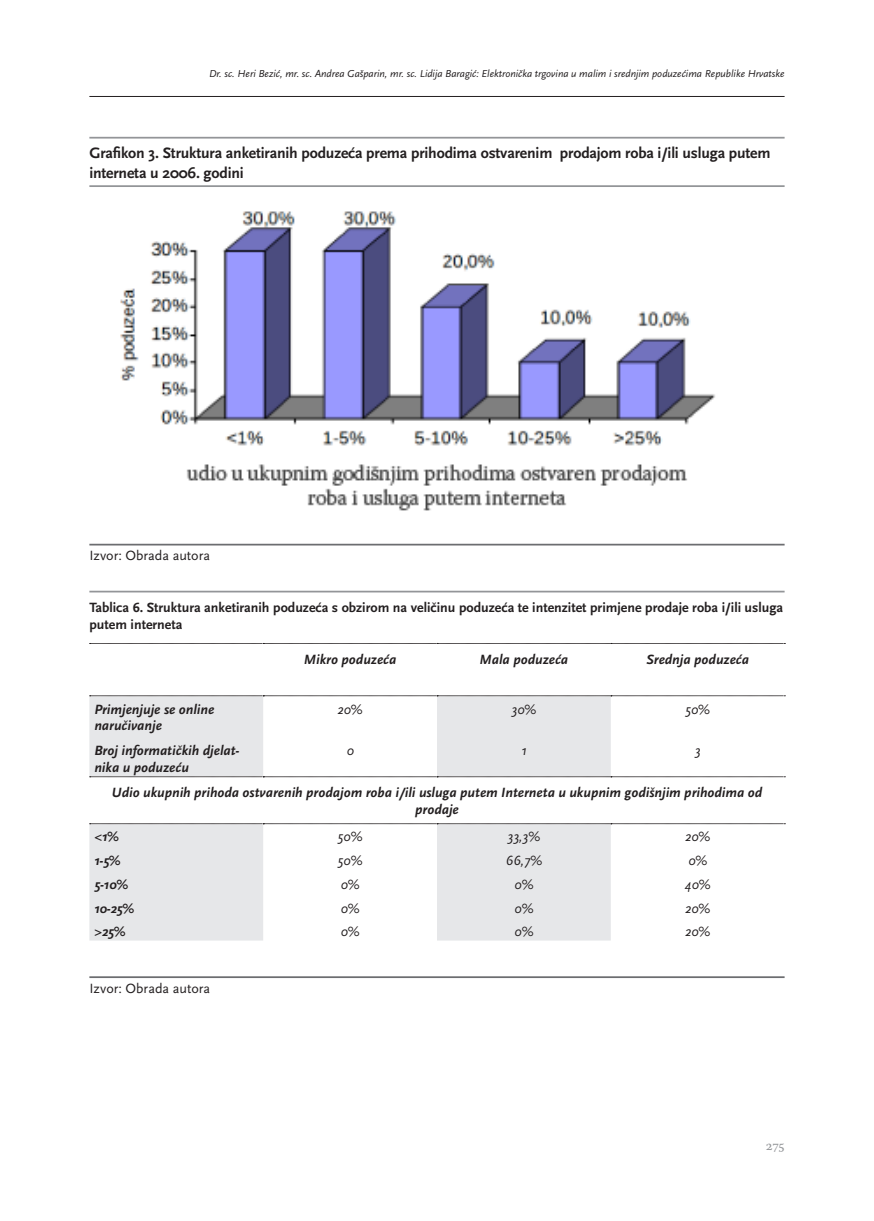
<style>
.page{position:relative;width:874px;height:1221px;background:#fff}
.page>*{position:absolute;margin:0;border:0;box-sizing:border-box;transform-origin:0 0}
.t1{font:700 15.75px/19.2px "Scala Sans Pro";letter-spacing:-.01em;color:#231f20}
.t2{font:italic 700 14px/16.8px "Scala Sans Pro";color:#231f20}
.t3{font:700 14px/16.8px "Scala Sans Pro";color:#231f20}
.t4{font:italic 14px "Scala Sans Pro";color:#231f20}
.t5{font:14px "Scala Sans Pro";color:#231f20}
.t6{font:14px "Warnock Pro";color:#939598}
.t7{font:italic 10.5px "Scala Sans Pro";color:#231f20}
</style>
<div class="page">
<hr style="left:89px;top:96px;width:695px;height:1px;background:#231f20">
<hr style="left:89px;top:137px;width:695px;height:1px;background:#939598">
<hr style="left:89px;top:185px;width:695px;height:2px;background:#939598">
<hr style="left:89px;top:543px;width:695px;height:2px;background:#6c6d70">
<img style="left:120px;top:211px;width:595px;height:300px">
<hr style="left:89px;top:590px;width:695px;height:2px;background:#939598">
<hr style="left:89px;top:976px;width:695px;height:2px;background:#6c6d70">
<svg style="left:90px;top:643px;width:695px;height:1px"></svg>
<svg style="left:89px;top:695px;width:696px;height:245px"></svg>
<p class="t7" style="left:209px;top:68px;width:576px">Dr. sc. Heri Bezić, mr. sc. Andrea Gašparin, mr. sc. Lidija Baragić: Elektronička trgovina u malim i srednjim poduzećima Republike Hrvatske</p>
<p class="t1" style="left:89px;top:144px;width:682px">Grafikon 3. Struktura anketiranih poduzeća prema prihodima ostvarenim prodajom roba i/ili usluga putem interneta u 2006. godini</p>
<p class="t5" style="left:89px;top:547px;width:122px">Izvor: Obrada autora</p>
<p class="t3" style="left:89px;top:599px;width:695px">Tablica 6. Struktura anketiranih poduzeća s obzirom na veličinu poduzeća te intenzitet primjene prodaje roba i/ili usluga putem interneta</p>
<p class="t2" style="left:303px;top:650px;width:94px">Mikro poduzeća</p>
<p class="t2" style="left:479px;top:650px;width:90px">Mala poduzeća</p>
<p class="t2" style="left:646px;top:650px;width:104px">Srednja poduzeća</p>
<p class="t2" style="left:94px;top:700px;width:121px">Primjenjuje se online naručivanje</p>
<p class="t4" style="left:337px;top:700px;width:27px">20%</p>
<p class="t4" style="left:511px;top:700px;width:27px">30%</p>
<p class="t4" style="left:685px;top:700px;width:26px">50%</p>
<p class="t2" style="left:94px;top:742px;width:146px">Broj informatičkih djelat&shy;nika u poduzeću</p>
<p class="t4" style="left:346px;top:742px;width:9px">0</p>
<p class="t4" style="left:521px;top:742px;width:7px">1</p>
<p class="t4" style="left:694px;top:742px;width:7px">3</p>
<p class="t2" style="left:112px;top:784px;width:651px;text-align:center">Udio ukupnih prihoda ostvarenih prodajom roba i/ili usluga putem Interneta u ukupnim godišnjim prihodima od prodaje</p>
<p class="t2" style="left:94px;top:828px;width:26px">&lt;1%</p>
<p class="t4" style="left:337px;top:828px;width:26px">50%</p>
<p class="t4" style="left:507px;top:828px;width:34px">33,3%</p>
<p class="t4" style="left:684px;top:828px;width:27px">20%</p>
<p class="t2" style="left:94px;top:852px;width:28px">1-5%</p>
<p class="t4" style="left:337px;top:852px;width:26px">50%</p>
<p class="t4" style="left:505px;top:852px;width:38px">66,7%</p>
<p class="t4" style="left:687px;top:852px;width:21px">0%</p>
<p class="t2" style="left:94px;top:876px;width:35px">5-10%</p>
<p class="t4" style="left:340px;top:876px;width:21px">0%</p>
<p class="t4" style="left:514px;top:876px;width:21px">0%</p>
<p class="t4" style="left:684px;top:876px;width:27px">40%</p>
<p class="t2" style="left:94px;top:899px;width:41px">10-25%</p>
<p class="t4" style="left:340px;top:900px;width:21px">0%</p>
<p class="t4" style="left:514px;top:900px;width:21px">0%</p>
<p class="t4" style="left:684px;top:900px;width:27px">20%</p>
<p class="t2" style="left:94px;top:922px;width:33px">&gt;25%</p>
<p class="t4" style="left:340px;top:922px;width:21px">0%</p>
<p class="t4" style="left:514px;top:922px;width:21px">0%</p>
<p class="t4" style="left:684px;top:922px;width:27px">20%</p>
<p class="t5" style="left:89px;top:980px;width:122px">Izvor: Obrada autora</p>
<p class="t6" style="left:765px;top:1136px;width:20px">275</p>
</div>
